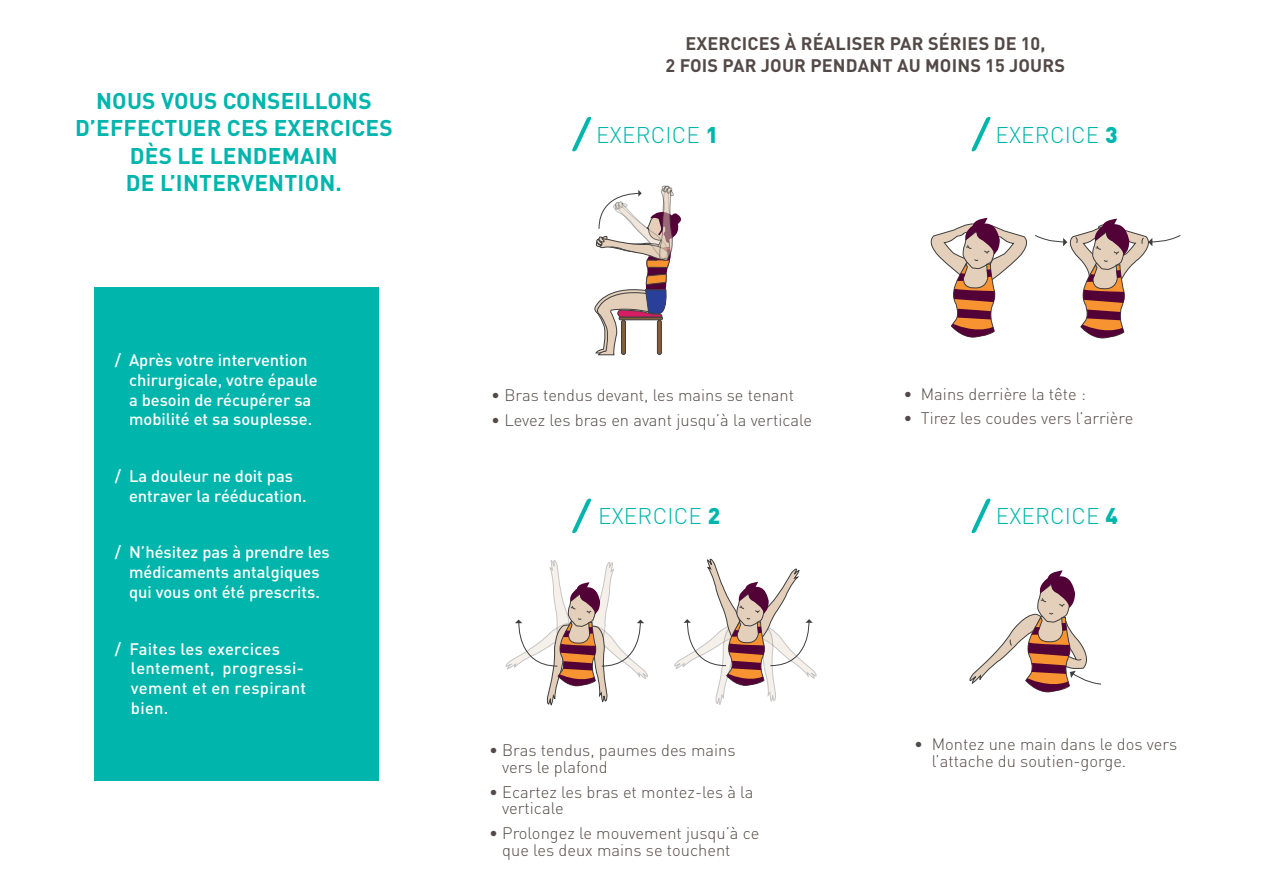
<style>
.page{position:relative;width:1263px;height:893px;background:#fff}
.page>*{position:absolute;margin:0;border:0;box-sizing:border-box;transform-origin:0 0}
.t1{font:700 22.5px/27px "DIN Pro";letter-spacing:.01em;color:#00b5ac;text-align:center}
.t2{font:300 22.5px "DIN Pro";letter-spacing:.01em;color:#00b5ac}
.t3{font:700 18px/21.6px "DIN Pro";letter-spacing:.01em;color:#534a47;text-align:center}
.t4{font:300 16.5px/16.5px "DIN Pro";color:#534a47}
.t5{font:500 16.5px/19.8px "DIN Pro";color:#fff}
.t6{font:500 16.5px/19.8px "DIN Pro";letter-spacing:.02em;color:#fff}
.s1{font-weight:900}
</style>
<div class="page">
<div style="left:94px;top:287px;width:284px;height:493px;background:#00b5ac"></div>
<svg style="left:594px;top:185px;width:87px;height:171px"></svg>
<svg style="left:969px;top:570px;width:132px;height:123px"></svg>
<svg style="left:505px;top:560px;width:143px;height:146px"></svg>
<svg style="left:674px;top:558px;width:143px;height:147px"></svg>
<svg style="left:930px;top:217px;width:251px;height:122px"></svg>
<svg style="left:572px;top:116px;width:20px;height:36px"></svg>
<svg style="left:971px;top:116px;width:20px;height:36px"></svg>
<svg style="left:572px;top:498px;width:20px;height:36px"></svg>
<svg style="left:971px;top:498px;width:20px;height:36px"></svg>
<h1 class="t1" style="left:75px;top:87px;width:319px">NOUS VOUS CONSEILLONS<br>D’EFFECTUER CES EXERCICES<br>DÈS LE LENDEMAIN<br>DE L’INTERVENTION.</h1>
<p class="t5" style="left:129px;top:349px;width:190px;text-indent:-14px">/ Après votre intervention chirurgicale, votre épaule a besoin de récupérer sa mobilité et sa souplesse.</p>
<p class="t5" style="left:129px;top:465px;width:179px;text-indent:-14px">/ La douleur ne doit pas entraver la rééducation.</p>
<p class="t5" style="left:115px;top:542px;width:216px;text-align:center">/ N’hésitez pas à prendre les médicaments antalgiques qui vous ont été prescrits.</p>
<p class="t6" style="left:131px;top:638px;width:177px;text-indent:-16px">/ Faites les exercices lentement, progressi&shy;vement et en respirant bien.</p>
<p class="t3" style="left:666px;top:32px;width:401px">EXERCICES À RÉALISER PAR SÉRIES DE 10,<br>2 FOIS PAR JOUR PENDANT AU MOINS 15 JOURS</p>
<h1 class="t2" style="left:596px;top:119px;width:124px">EXERCICE <span class="s1">1</span></h1>
<h1 class="t2" style="left:995px;top:119px;width:124px">EXERCICE <span class="s1">3</span></h1>
<p class="t4" style="left:491px;top:386px;width:304px">• Bras tendus devant, les mains se tenant</p>
<p class="t4" style="left:491px;top:411px;width:322px">• Levez les bras en avant jusqu’à la verticale</p>
<h1 class="t2" style="left:598px;top:501px;width:124px">EXERCICE <span class="s1">2</span></h1>
<p class="t4" style="left:502px;top:741px;width:235px;text-indent:-13px">• Bras tendus, paumes des mains vers le plafond</p>
<p class="t4" style="left:502px;top:783px;width:253px;text-indent:-13px">• Ecartez les bras et montez-les à la verticale</p>
<p class="t4" style="left:502px;top:824px;width:259px;text-indent:-13px">• Prolongez le mouvement jusqu’à ce que les deux mains se touchent</p>
<p class="t4" style="left:903px;top:385px;width:184px">• Mains derrière la tête :</p>
<p class="t4" style="left:903px;top:409px;width:232px">• Tirez les coudes vers l’arrière</p>
<h1 class="t2" style="left:996px;top:501px;width:124px">EXERCICE <span class="s1">4</span></h1>
<p class="t4" style="left:932px;top:735px;width:247px;text-indent:-17px">• Montez une main dans le dos vers l’attache du soutien-gorge.</p>
</div>
